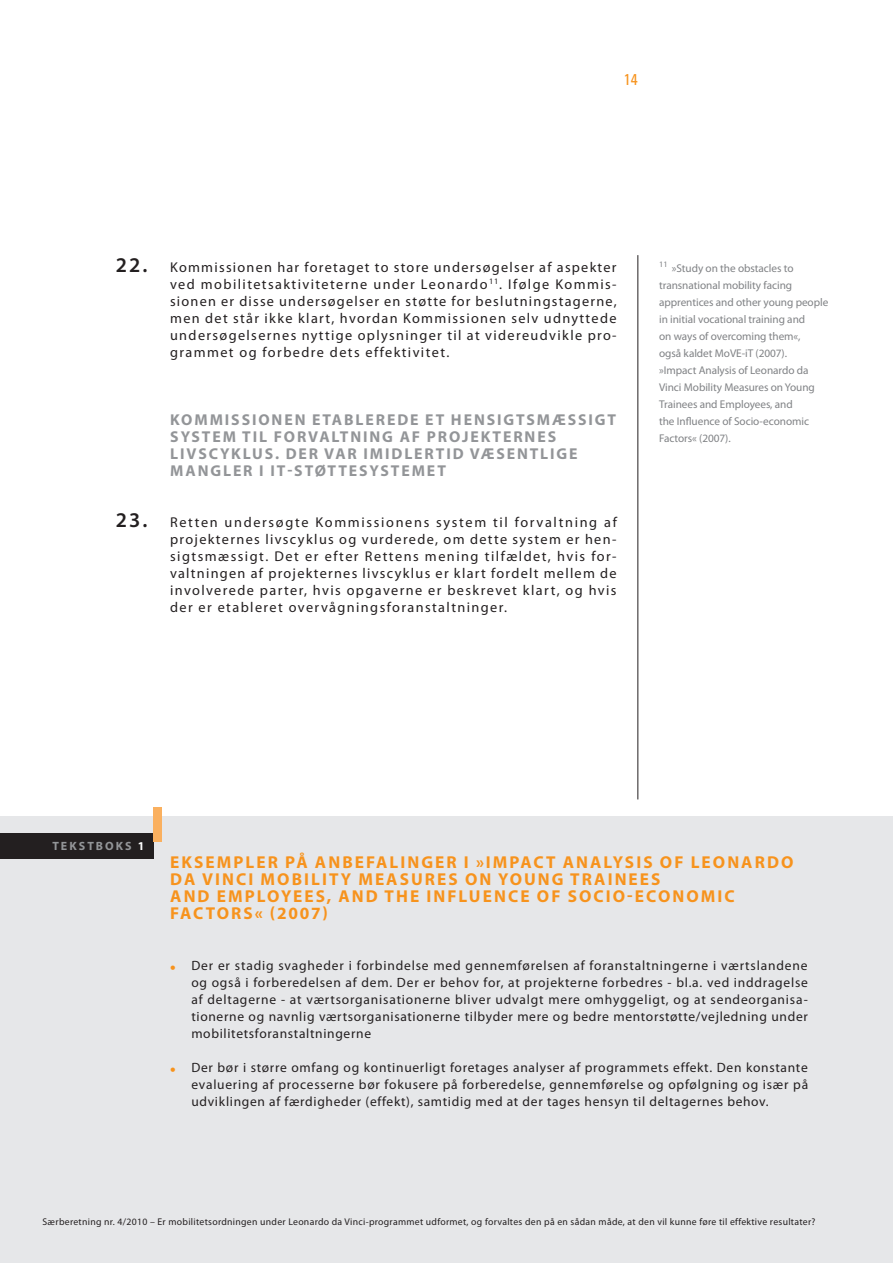
<style>
.page{position:relative;width:893px;height:1263px;background:#fff}
.page>*{position:absolute;margin:0;border:0;box-sizing:border-box;transform-origin:0 0}
.t1{font:700 17.25px/17px "Myriad Pro";letter-spacing:.12em;color:#f7931d}
.t2{font:700 15.75px/17px "Myriad Pro";letter-spacing:.12em;color:#939598}
.t3{font:condensed 15.75px "Univers LT Std";color:#f7931d}
.t4{font:14.25px/17px "Myriad Pro";letter-spacing:.1em;color:#231f20;text-align:justify}
.t5{font:13.5px/17px "Myriad Pro";letter-spacing:.05em;color:#231f20;text-align:justify}
.t6{font:700 12px "Myriad Pro";letter-spacing:.17em;color:#939598}
.t7{font:11.25px/17px "Myriad Pro";letter-spacing:-.005em;color:#808285}
.t8{font:9.75px "Myriad Pro";letter-spacing:.03em;color:#231f20}
.s1{font-weight:600;font-size:21px}
.s2{color:#fff}
.s3{font-weight:700;font-size:16.5px;color:#f7931d}
</style>
<div class="page">
<div style="left:0;top:1174px;width:893px;height:89px;background:#e6e7e9"></div>
<hr style="left:637px;top:255px;width:1px;height:544px;background:#231f20">
<div style="left:0;top:816px;width:893px;height:375px;background:#e6e7e9"></div>
<div style="left:0;top:833px;width:153px;height:25px;background:#231f20"></div>
<div style="left:153px;top:807px;width:9px;height:34px;background:#fab05f"></div>
<p class="t3" style="left:624px;top:69px;width:15px">14</p>
<p class="t4" style="left:170px;top:259px;width:448px;text-indent:-54px"><span class="s1">22.</span> Kommissionen har foretaget to store undersøgelser af aspekter ved mobilitetsaktiviteterne under Leonardo<sup>11</sup>. Ifølge Kommis&shy;sionen er disse undersøgelser en støtte for beslutningstagerne, men det står ikke klart, hvordan Kommissionen selv udnyttede undersøgelsernes nyttige oplysninger til at videreudvikle pro&shy;grammet og forbedre dets effektivitet.</p>
<p class="t2" style="left:170px;top:411px;width:447px">KOMMISSIONEN ETABLEREDE ET HENSIGTSMÆSSIGT SYSTEM TIL FORVALTNING AF PROJEKTERNES LIVSCYKLUS. DERVARIMIDLERTID VÆSENTLIGE MANGLERII</p>
<p class="t2" style="left:277px;top:462px;width:171px">T-STØTTESYSTEMET</p>
<p class="t4" style="left:170px;top:514px;width:449px;text-indent:-54px"><span class="s1">23.</span> Retten undersøgte Kommissionens system til forvaltning af projekternes livscyklus og vurderede, om dette system er hen&shy;sigtsmæssigt. Det er efter Rettens mening tilfældet, hvis for&shy;valtningen af projekternes livscyklus er klart fordelt mellem de involverede parter, hvis opgaverne er beskrevet klart, og hvis der er etableret overvågningsforanstaltninger.</p>
<p class="t7" style="left:659px;top:260px;width:171px"><sup>11</sup> »Study on the obstacles to transnational mobility facing apprentices and other young people in initial vocational training and<br>on ways of overcoming them«,<br>også kaldet MoVE-iT (2007).<br>»Impact Analysis of Leonardo da<br>Vinci Mobility Measures on Young<br>Trainees and Employees, and<br>the Influence of Socio-economic<br>Factors« (2007).</p>
<p class="t6" style="left:52px;top:839px;width:94px">TEKSTBOKS <span class="s2">1</span></p>
<p class="t1" style="left:170px;top:853px;width:283px">EKSEMPLERPÅ ANBEFALINGERI</p>
<p class="t1" style="left:170px;top:853px;width:625px;text-indent:306px">»IMPACT ANALYSIS OF LEONARDO DA VINCIMOBI LITY MEASURES ON YOUNG TRAINEES<br>AND EMPLOYEES, AND THE INFLUENCE OF SOCIO-ECONOMIC FACTORS« (2007)</p>
<p class="t5" style="left:191px;top:956px;width:618px;text-indent:-21px"><span class="s3">•</span> Der er stadig svagheder i forbindelse med gennemførelsen af foranstaltningerne i værtslandene og også i forberedelsen af dem. Der er behov for, at projekterne forbedres - bl.a. ved inddragelse af deltagerne - at værtsorganisationerne bliver udvalgt mere omhyggeligt, og at sendeorganisa&shy;tionerne og navnlig værtsorganisationerne tilbyder mere og bedre mentorstøtte/vejledning under mobilitetsforanstaltningerne</p>
<p class="t5" style="left:191px;top:1058px;width:618px;text-indent:-21px"><span class="s3">•</span> Der bør i større omfang og kontinuerligt foretages analyser af programmets effekt. Den konstante evaluering af processerne bør fokusere på forberedelse, gennemførelse og opfølgning og især på udviklingen af færdigheder (effekt), samtidig med at der tages hensyn til deltagernes behov.</p>
<p class="t8" style="left:43px;top:1215px;width:774px">Særberetning nr. 4/2010 – Er mobilitetsordningen under Leonardo da Vinci-programmet udformet, og forvaltes den på en sådan måde, at den vil kunne føre til effektive resultater?</p>
</div>
